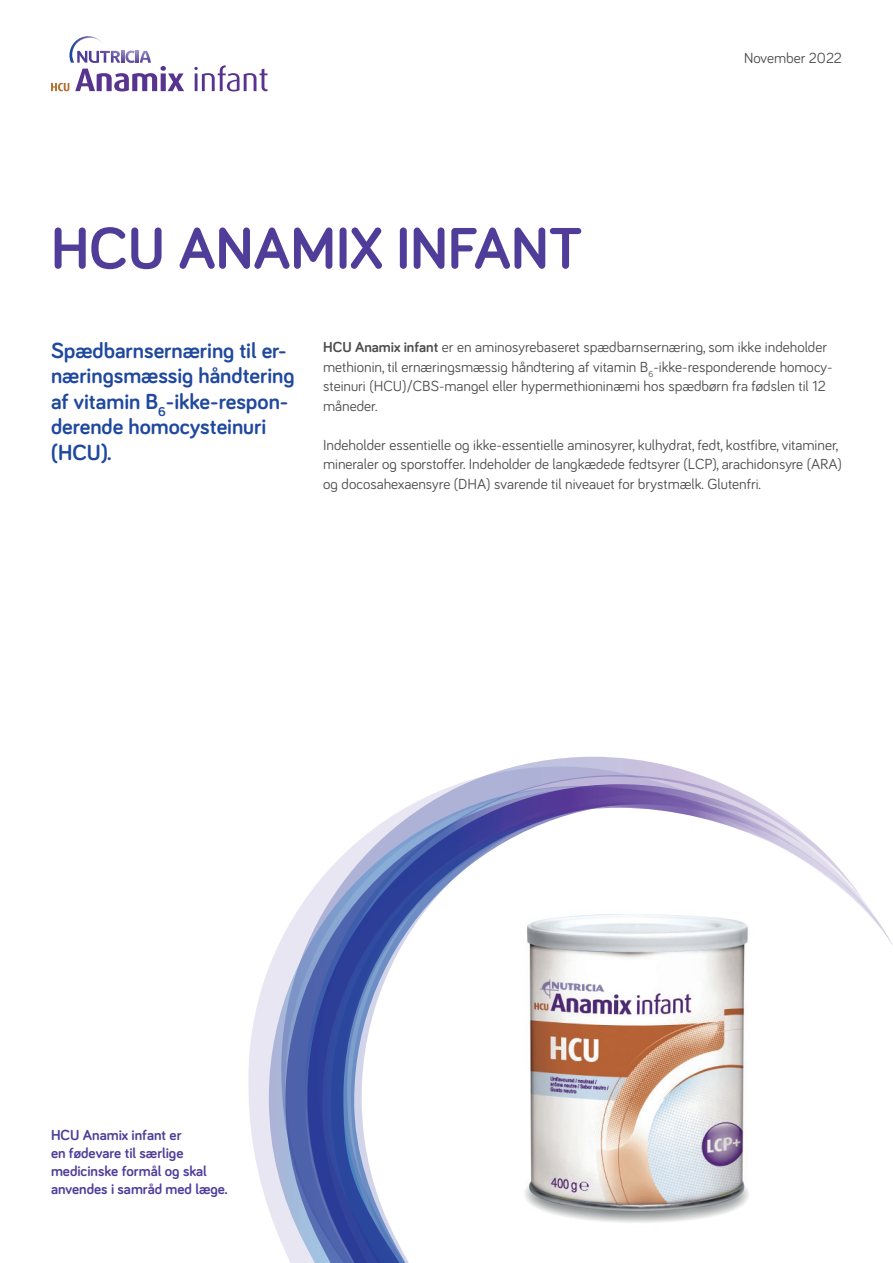
<style>
.page{position:relative;width:893px;height:1263px;background:#fff}
.page>*{position:absolute;margin:0;border:0;box-sizing:border-box;transform-origin:0 0}
.t1{font:700 60px "Bariol";color:#4f3d99}
.t2{font:700 22.5px/25.5px "Bariol";color:#1f489e}
.t3{font:15px/19.5px "Bariol";color:#4b4c4d}
.t4{font:700 15px/18px "Bariol";color:#4f3d99}
.s1{font-weight:700}
</style>
<div class="page">
<svg style="left:194px;top:65px;width:74px;height:26px"></svg>
<svg style="left:51px;top:36px;width:133px;height:55px"></svg>
<svg style="left:248px;top:968px;width:21px;height:241px;fill:#e7e6f2"></svg>
<svg style="left:281px;top:757px;width:442px;height:506px"></svg>
<svg style="left:307px;top:784px;width:586px;height:479px"></svg>
<svg style="left:326px;top:810px;width:253px;height:453px"></svg>
<h1 class="t1" style="left:51px;top:207px;width:533px">HCU ANAMIX INFANT</h1>
<p class="t3" style="left:744px;top:47px;width:99px">November 2022</p>
<h2 class="t2" style="left:51px;top:337px;width:245px">Spædbarnsernæring til er&shy;næringsmæssig håndtering af vitamin B<sub>6</sub>-ikke-respon&shy;derende homocysteinuri (HCU).</h2>
<p class="t3" style="left:323px;top:336px;width:511px"><span class="s1">HCU Anamix infant</span> er en aminosyrebaseret spædbarnsernæring, som ikke indeholder methionin, til ernæringsmæssig håndtering af vitamin B<sub>6</sub>-ikke-responderende homocy&shy;steinuri (HCU)/CBS-mangel eller hypermethioninæmi hos spædbørn fra fødslen til 12 måneder.</p>
<p class="t3" style="left:323px;top:434px;width:520px">Indeholder essentielle og ikke-essentielle aminosyrer, kulhydrat, fedt, kostfibre, vitaminer, mineraler og sporstoffer. Indeholder de langkædede fedtsyrer (LCP), arachidonsyre (ARA) og docosahexaensyre (DHA) svarende til niveauet for brystmælk. Glutenfri.</p>
<p class="t4" style="left:51px;top:1125px;width:178px">HCU Anamix infant er<br>en fødevare til særlige medicinske formål og skal anvendes i samråd med læge.</p>
</div>
